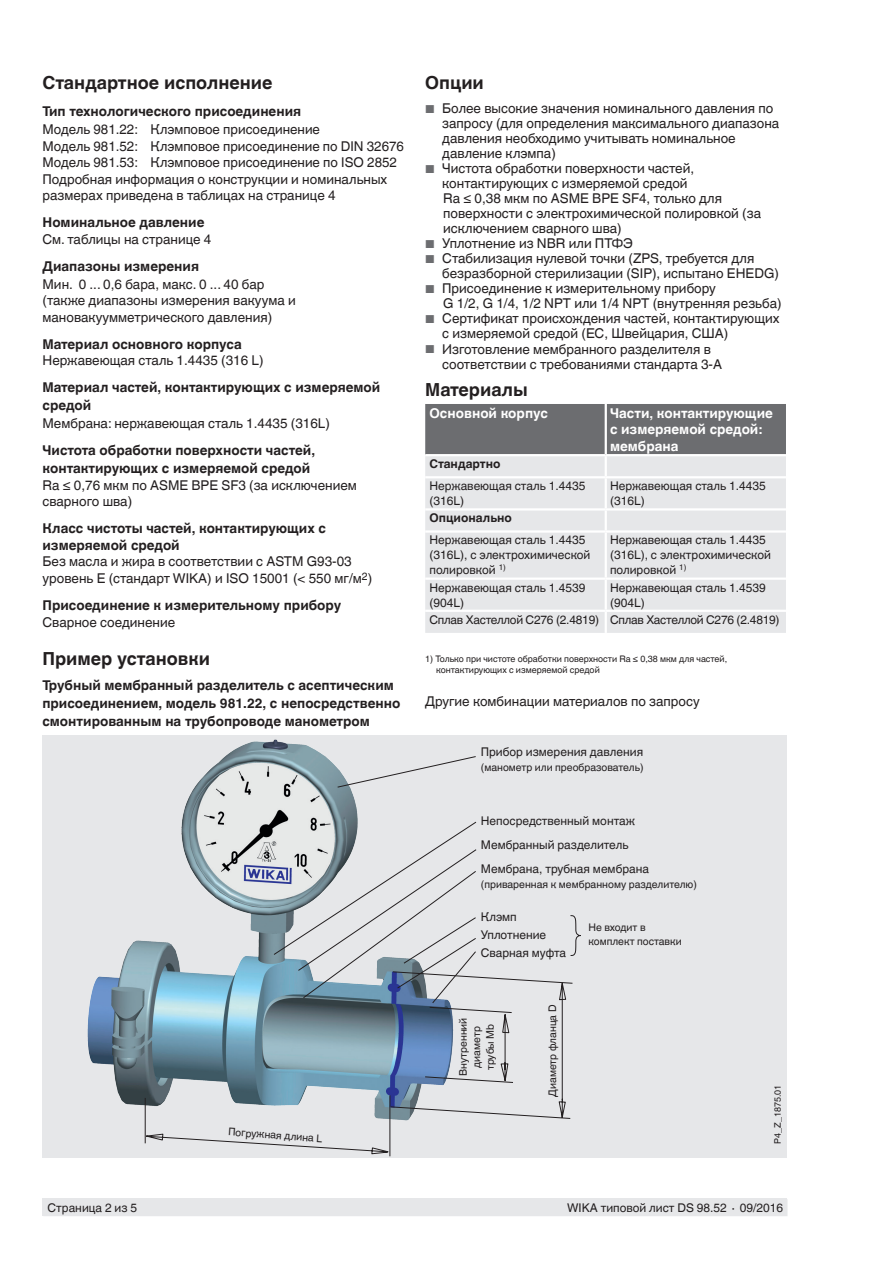
<style>
.page{position:relative;width:893px;height:1263px;background:#fff}
.page>*{position:absolute;margin:0;border:0;box-sizing:border-box;transform-origin:0 0}
.t1{font:700 18px "Helvetica World";color:#231f20}
.t2{font:13.5px/15px "Helvetica World";color:#231f20}
.t3{font:700 13.5px/18px "Helvetica World";color:#231f20}
.t4{font:700 13.5px/16.5px "Helvetica World";color:#fff}
.t5{font:12px/15px "Helvetica World";color:#231f20}
.t6{font:12px "Helvetica World";letter-spacing:-.02em;color:#231f20}
.t7{font:700 12px "Helvetica World";color:#231f20}
.t8{font:10.5px/13.5px "Helvetica World";color:#231f20;text-align:center}
.t9{font:9px/10.5px "Helvetica World";color:#231f20}
.s1{font-size:11.55px;color:#6c6d70}
</style>
<div class="page">
<div style="left:43px;top:1198px;width:744px;height:18px;background:#e6e7e9"></div>
<div style="left:43px;top:736px;width:744px;height:422px;background:#e6e7e9"></div>
<img style="left:87px;top:739px;width:271px;height:385px">
<svg style="left:145px;top:971px;width:428px;height:186px"></svg>
<svg style="left:570px;top:915px;width:11px;height:41px"></svg>
<svg style="left:337px;top:756px;width:139px;height:32px"></svg>
<svg style="left:273px;top:821px;width:204px;height:182px"></svg>
<svg style="left:425px;top:404px;width:361px;height:229px;background:#c9cacd"></svg>
<hr style="left:605px;top:404px;width:2px;height:50px;background:#fff">
<hr style="left:425px;top:454px;width:181px;height:2px;background:#fff">
<hr style="left:606px;top:454px;width:180px;height:2px;background:#fff">
<hr style="left:605px;top:456px;width:2px;height:20px;background:#fff">
<hr style="left:425px;top:476px;width:181px;height:2px;background:#fff">
<hr style="left:606px;top:476px;width:180px;height:2px;background:#fff">
<hr style="left:605px;top:478px;width:2px;height:30px;background:#fff">
<hr style="left:425px;top:508px;width:181px;height:2px;background:#fff">
<hr style="left:606px;top:508px;width:180px;height:2px;background:#fff">
<hr style="left:605px;top:510px;width:2px;height:20px;background:#fff">
<hr style="left:425px;top:530px;width:181px;height:3px;background:#fff">
<hr style="left:606px;top:530px;width:180px;height:3px;background:#fff">
<hr style="left:605px;top:533px;width:2px;height:44px;background:#fff">
<hr style="left:425px;top:577px;width:181px;height:3px;background:#fff">
<hr style="left:606px;top:577px;width:180px;height:3px;background:#fff">
<hr style="left:605px;top:580px;width:2px;height:30px;background:#fff">
<hr style="left:425px;top:610px;width:181px;height:2px;background:#fff">
<hr style="left:606px;top:610px;width:180px;height:2px;background:#fff">
<hr style="left:605px;top:612px;width:2px;height:21px;background:#fff">
<h1 class="t1" style="left:43px;top:73px;width:232px">Стандартное исполнение</h1>
<p class="t3" style="left:43px;top:103px;width:260px">Тип технологического присоединения</p>
<p class="t2" style="left:43px;top:122px;width:363px;line-height:16.5px">Модель 981.22: Клэмповое присоединение<br>Модель 981.52: Клэмповое присоединение по DIN 32676<br>Модель 981.53: Клэмповое присоединение по ISO 2852<br>Подробная информация о конструкции и номинальных размерах приведена в таблицах на странице 4</p>
<p class="t3" style="left:43px;top:214px;width:163px">Номинальное давление</p>
<p class="t2" style="left:43px;top:232px;width:170px">См. таблицы на странице 4</p>
<p class="t3" style="left:43px;top:257px;width:158px">Диапазоны измерения</p>
<p class="t2" style="left:43px;top:276px;width:255px;line-height:16.5px">Мин. 0 ... 0,6 бара, макс. 0 ... 40 бар (также диапазоны измерения вакуума и мановакуумметрического давления)</p>
<p class="t3" style="left:43px;top:335px;width:201px">Материал основного корпуса</p>
<p class="t2" style="left:43px;top:353px;width:223px">Нержавеющая сталь 1.4435 (316 L)</p>
<p class="t3" style="left:43px;top:379px;width:339px">Материал частей, контактирующих с измеряемой средой</p>
<p class="t2" style="left:43px;top:416px;width:289px">Мембрана: нержавеющая сталь 1.4435 (316L)</p>
<p class="t3" style="left:43px;top:442px;width:274px">Чистота обработки поверхности частей, контактирующих с измеряемой средой</p>
<p class="t2" style="left:43px;top:477px;width:316px;line-height:16.5px">Ra ≤ 0,76 мкм по ASME BPE SF3 (за исключением сварного шва)</p>
<p class="t3" style="left:43px;top:521px;width:285px;line-height:16.5px">Класс чистоты частей, контактирующих с измеряемой средой</p>
<p class="t2" style="left:43px;top:554px;width:331px;line-height:16.5px">Без масла и жира в соответствии с ASTM G93-03 уровень E (стандарт WIKA) и ISO 15001 (&lt; 550 мг/м<sup>2</sup>)</p>
<p class="t3" style="left:43px;top:596px;width:300px">Присоединение к измерительному прибору</p>
<p class="t2" style="left:43px;top:614px;width:134px">Сварное соединение</p>
<h1 class="t1" style="left:42px;top:648px;width:169px">Пример установки</h1>
<p class="t3" style="left:42px;top:677px;width:359px">Трубный мембранный разделитель с асептическим присоединением, модель 981.22, с непосредственно смонтированным на трубопроводе манометром</p>
<p class="t8" style="left:229px;top:1125px;width:96px;rotate:4deg">Погружная длина L</p>
<h1 class="t1" style="left:425px;top:73px;width:60px">Опции</h1>
<p class="t2" style="left:442px;top:101px;width:339px;text-indent:-17px"><span class="s1">■</span> Более высокие значения номинального давления по запросу (для определения максимального диапазона давления необходимо учитывать номинальное давление клэмпа)</p>
<p class="t2" style="left:442px;top:161px;width:320px;text-indent:-17px"><span class="s1">■</span> Чистота обработки поверхности частей, контактирующих с измеряемой средой<br>Ra ≤ 0,38 мкм по ASME BPE SF4, только для поверхности с электрохимической полировкой (за исключением сварного шва)</p>
<p class="t2" style="left:425px;top:236px;width:209px"><span class="s1">■</span> Уплотнение из NBR или ПТФЭ</p>
<p class="t2" style="left:442px;top:251px;width:338px;text-indent:-17px"><span class="s1">■</span> Стабилизация нулевой точки (ZPS, требуется для безразборной стерилизации (SIP), испытано EHEDG)</p>
<p class="t2" style="left:443px;top:281px;width:340px;text-indent:-18px"><span class="s1">■</span> Присоединение к измерительному прибору<br>G 1/2, G 1/4, 1/2 NPT или 1/4 NPT (внутренняя резьба)</p>
<p class="t2" style="left:442px;top:311px;width:339px;text-indent:-17px"><span class="s1">■</span> Сертификат происхождения частей, контактирующих с измеряемой средой (ЕС, Швейцария, США)</p>
<p class="t2" style="left:442px;top:341px;width:281px;text-indent:-17px"><span class="s1">■</span> Изготовление мембранного разделителя в соответствии с требованиями стандарта 3-A</p>
<h1 class="t1" style="left:425px;top:379px;width:104px">Материалы</h1>
<p class="t4" style="left:429px;top:405px;width:120px">Основной корпус</p>
<p class="t4" style="left:610px;top:405px;width:164px">Части, контактирующие с измеряемой средой: мембрана</p>
<p class="t7" style="left:429px;top:457px;width:72px">Стандартно</p>
<p class="t5" style="left:429px;top:478px;width:157px">Нержавеющая сталь 1.4435 (316L)</p>
<p class="t5" style="left:610px;top:478px;width:157px">Нержавеющая сталь 1.4435 (316L)</p>
<p class="t7" style="left:429px;top:511px;width:84px">Опционально</p>
<p class="t5" style="left:429px;top:533px;width:162px">Нержавеющая сталь 1.4435 (316L), с электрохимической полировкой <sup>1)</sup></p>
<p class="t5" style="left:610px;top:533px;width:162px">Нержавеющая сталь 1.4435 (316L), с электрохимической полировкой <sup>1)</sup></p>
<p class="t5" style="left:429px;top:580px;width:157px">Нержавеющая сталь 1.4539 (904L)</p>
<p class="t5" style="left:610px;top:580px;width:157px">Нержавеющая сталь 1.4539 (904L)</p>
<p class="t6" style="left:429px;top:612px;width:352px">Сплав Хастеллой C276 (2.4819) Сплав Хастеллой C276 (2.4819)</p>
<p class="t9" style="left:436px;top:654px;width:292px;text-indent:-11px">1) Только при чистоте обработки поверхности Ra ≤ 0,38 мкм для частей, контактирующих с измеряемой средой</p>
<p class="t2" style="left:425px;top:693px;width:276px">Другие комбинации материалов по запросу</p>
<p class="t5" style="left:481px;top:745px;width:164px">Прибор измерения давления</p>
<p class="t8" style="left:481px;top:761px;width:164px">(манометр или преобразователь)</p>
<p class="t5" style="left:481px;top:809px;width:170px;line-height:24px">Непосредственный монтаж<br>Мембранный разделитель<br>Мембрана, трубная мембрана</p>
<p class="t8" style="left:481px;top:878px;width:218px">(приваренная к мембранному разделителю)</p>
<p class="t5" style="left:481px;top:908px;width:87px;line-height:18px">Клэмп<br>Уплотнение<br>Сварная муфта</p>
<p class="t8" style="left:588px;top:921px;width:95px;text-align:left">Не входит в комплект поставки</p>
<p class="t8" style="left:456px;top:1076px;width:60px;rotate:-90deg">Внутренний диаметр трубы Mb</p>
<p class="t8" style="left:546px;top:1096px;width:94px;rotate:-90deg">Диаметр фланца D</p>
<p class="t9" style="left:772px;top:1143px;width:60px;rotate:-90deg">P4_Z_1875.01</p>
<p class="t5" style="left:48px;top:1200px;width:91px">Страница 2 из 5</p>
<p class="t5" style="left:567px;top:1200px;width:218px">WIKA типовой лист DS 98.52 ∙ 09/2016</p>
</div>
